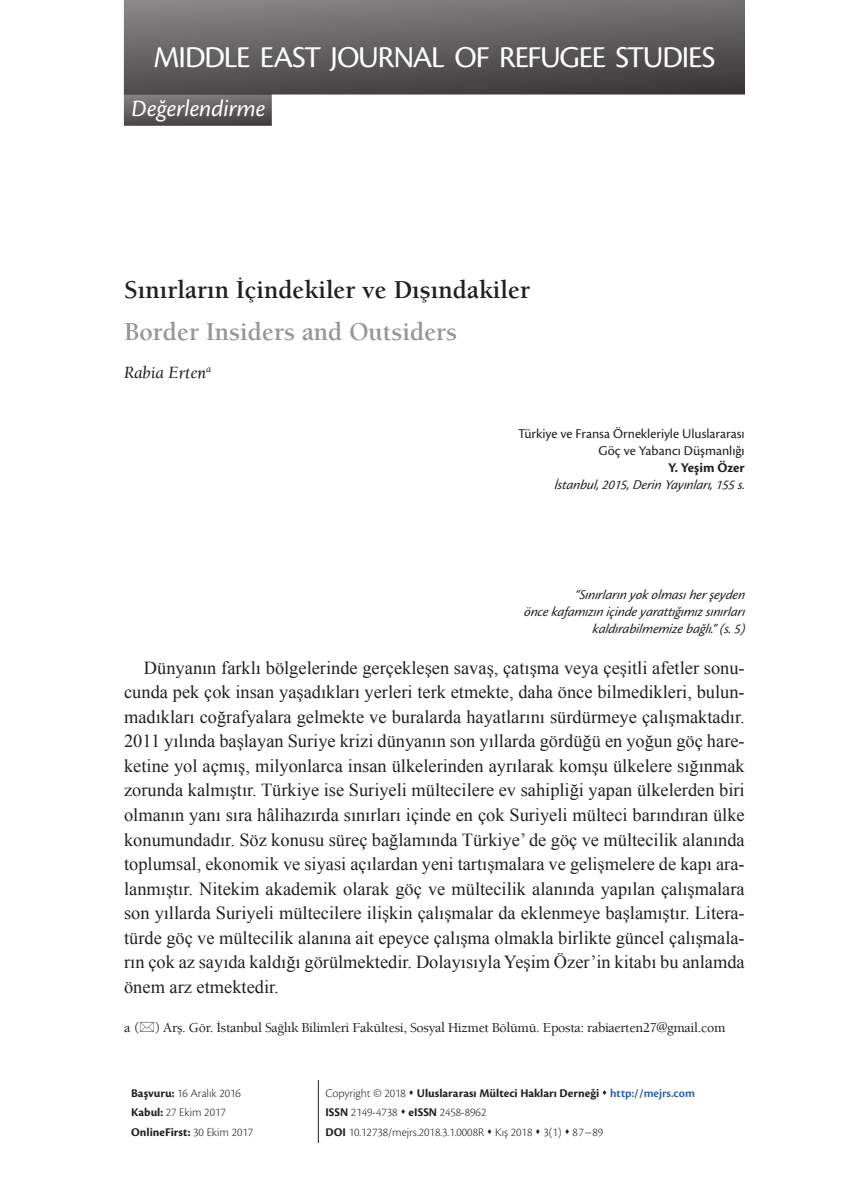
<style>
.page{position:relative;width:849px;height:1196px;background:#fff}
.page>*{position:absolute;margin:0;border:0;box-sizing:border-box;transform-origin:0 0}
.t1{font:31.5px "Cronos Pro";letter-spacing:-.04em;color:#fff}
._01_Makale_Adi_TR_ba{font:700 26.25px "Berkeley Oldstyle";color:#231f20}
._01_Makale_Adi_TR_ba-2{font:700 26.25px "Berkeley Oldstyle";color:#949698}
.t2{font:italic 24.5px "Cronos Pro";letter-spacing:-.005em;color:#fff}
.t3{font:18.38px/24.5px "Times New Roman";color:#231f20;text-align:justify}
._02_yazar_adı{font:italic 17.5px "Berkeley Oldstyle";color:#231f20}
._03_Üniversite{font:italic 14px/16.8px "Cronos Pro";color:#231f20;text-align:right}
.t4{font:500 14px "Berkeley Oldstyle";letter-spacing:-.02em;color:#231f20}
._03_Üniversite-2{font:14px/16.8px "Cronos Pro";color:#231f20;text-align:right}
._03_Üniversite-3{font:700 14px "Cronos Pro";color:#231f20}
.t5{font:300 12.25px "Cronos Pro";color:#231f20}
.t6{font:700 12.25px "Cronos Pro";letter-spacing:.005em;color:#231f20}
.s1{font-weight:700}
.s2{font-weight:300}
.s3{font-weight:600;color:#295ba8}
</style>
<div class="page">
<div style="left:124px;top:0;width:620px;height:94px;background:linear-gradient(to bottom,#807e7e,#434040)"></div>
<div style="left:124px;top:0;width:620px;height:94px;border:1px solid #231f20"></div>
<hr style="left:318px;top:1080px;width:1px;height:63px;background:#231f20">
<div style="left:124px;top:95px;width:147px;height:30px;background:linear-gradient(to bottom,#7f7c7d,#464344)"></div>
<div style="left:124px;top:94px;width:147px;height:32px;border:1px solid #231f20"></div>
<h1 class="t1" style="left:153px;top:39px;width:563px">MIDDLE EAST JOURNAL OF REFUGEE STUDIES</h1>
<h3 class="t2" style="left:131px;top:95px;width:135px">Değerlendirme</h3>
<p class="_01_Makale_Adi_TR_ba" style="left:124px;top:274px;width:407px">Sınırların İçindekiler ve Dışındakiler</p>
<p class="_01_Makale_Adi_TR_ba-2" style="left:124px;top:316px;width:334px">Border Insiders and Outsiders</p>
<p class="_02_yazar_adı" style="left:124px;top:362px;width:89px">Rabia Erten<sup>a</sup></p>
<p class="_03_Üniversite-2" style="left:518px;top:426px;width:228px">Türkiye ve Fransa Örnekleriyle Uluslararası<br>Göç ve Yabancı Düşmanlığı</p>
<p class="_03_Üniversite-3" style="left:668px;top:459px;width:78px">Y. Yeşim Özer</p>
<p class="_03_Üniversite" style="left:554px;top:476px;width:195px">İstanbul, 2015, Derin Yayınları, 155 s.</p>
<p class="_03_Üniversite" style="left:523px;top:586px;width:225px">“Sınırların yok olmasıherşeyden<br>önce kafamızın içinde yarattığımızsınırları kaldırabilmemize bağlı.”(s.5)</p>
<p class="t3" style="left:124px;top:655px;width:622px;text-indent:20px">Dünyanın farklı bölgelerinde gerçekleşen savaş, çatışma veya çeşitli afetler sonu&shy;cunda pek çok insan yaşadıkları yerleri terk etmekte, daha önce bilmedikleri, bulun&shy;madıkları coğrafyalara gelmekte ve buralarda hayatlarını sürdürmeye çalışmaktadır.<br>2011 yılında başlayan Suriye krizi dünyanın son yıllarda gördüğü en yoğun göç hare&shy;ketine yol açmış, milyonlarca insan ülkelerinden ayrılarak komşu ülkelere sığınmak zorunda kalmıştır. Türkiye ise Suriyeli mültecilere ev sahipliği yapan ülkelerden biri olmanın yanı sıra hâlihazırda sınırları içinde en çok Suriyeli mülteci barındıran ülke konumundadır. Söz konusu süreç bağlamında Türkiye’ de göç ve mültecilik alanında toplumsal, ekonomik ve siyasi açılardan yeni tartışmalara ve gelişmelere de kapı ara&shy;lanmıştır. Nitekim akademik olarak göç ve mültecilik alanında yapılan çalışmalara son yıllarda Suriyeli mültecilere ilişkin çalışmalar da eklenmeye başlamıştır. Litera&shy;türde göç ve mültecilik alanına ait epeyce çalışma olmakla birlikte güncel çalışmala&shy;rın çok az sayıda kaldığı görülmektedir. Dolayısıyla Yeşim Özer’in kitabı bu anlamda önem arz etmektedir.</p>
<p class="t4" style="left:124px;top:1019px;width:602px">a ( ) Arş. Gör. İstanbul Sağlık Bilimleri Fakültesi, Sosyal Hizmet Bölümü. Eposta: rabiaerten27@gmail.com</p>
<p class="t5" style="left:131px;top:1085px;width:111px"><span class="s1">Başvuru:</span> 16 Aralık 2016</p>
<p class="t5" style="left:131px;top:1105px;width:96px"><span class="s1">Kabul:</span> 27 Ekim 2017</p>
<p class="t6" style="left:131px;top:1125px;width:124px">OnlineFirst: <span class="s2">30 Ekim 2017</span></p>
<p class="t6" style="left:325px;top:1085px;width:371px"><span class="s2">Copyright © 2018</span> ▲ Uluslararası Mülteci Hakları Derneği ▲ <span class="s3">http://mejrs.com</span></p>
<p class="t5" style="left:325px;top:1105px;width:162px"><span class="s1">ISSN</span> 2149-4738 ▲ <span class="s1">eISSN</span> 2458-8962</p>
<p class="t5" style="left:325px;top:1125px;width:279px"><span class="s1">DOI</span> 10.12738/mejrs.2018.3.1.0008R ▲ Kış 2018 ▲ 3(1) ▲ 87-89</p>
</div>
